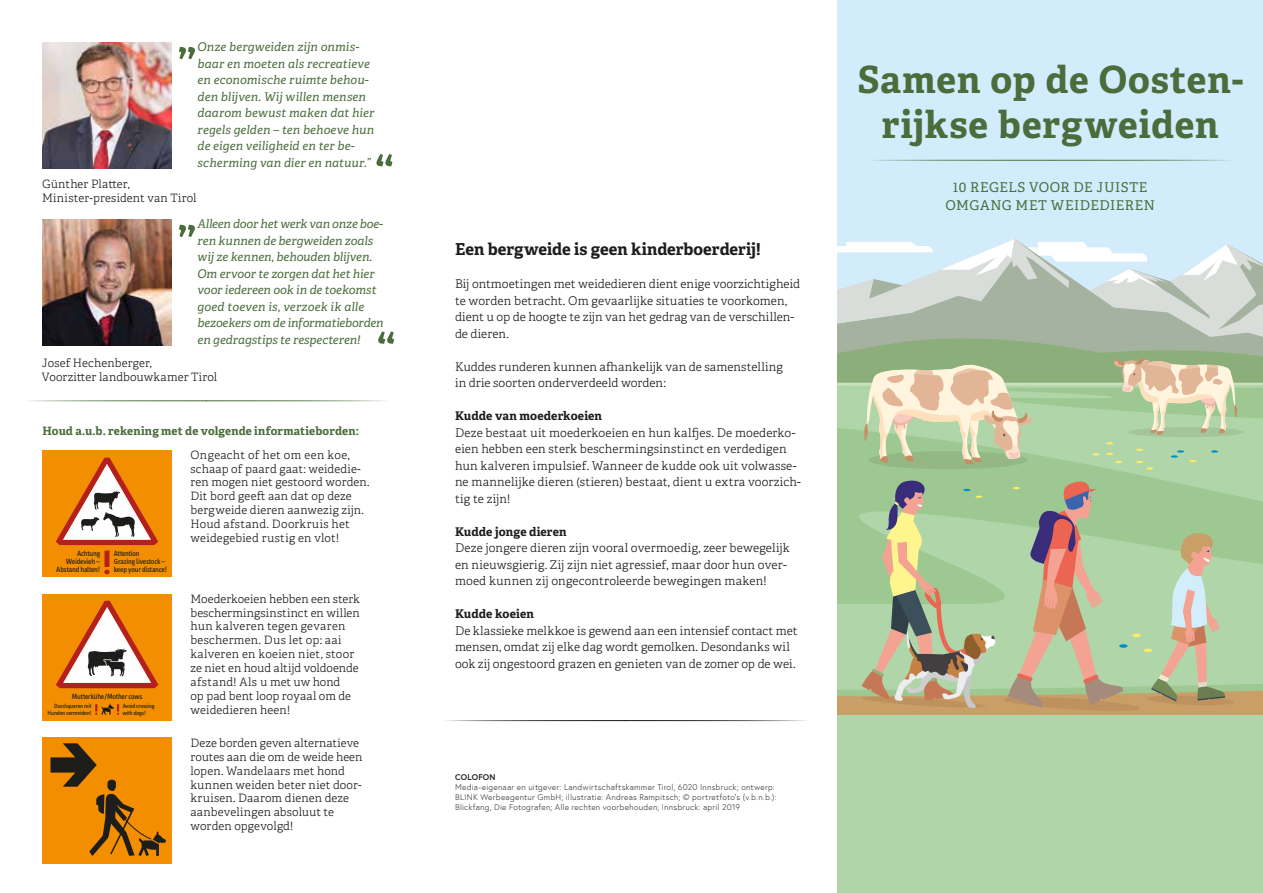
<style>
.page{position:relative;width:1263px;height:893px;background:#fff}
.page>*{position:absolute;margin:0;border:0;box-sizing:border-box;transform-origin:0 0}
.t1{font:59.7px "Adelle";color:#4a6d3b}
.t2{font:700 37.5px/45px "Adelle";letter-spacing:.025em;color:#4a6d3b;text-align:center}
.t3{font:700 16.5px "Adelle";color:#1d1d1b}
.t4{font:13.5px/18px "Adelle";letter-spacing:.04em;color:#4a6d3b;text-align:center}
.t5{font:300 12px/16.5px "Adelle";letter-spacing:.01em;color:#1d1d1b}
.t6{font:italic 12px/16.5px "Adelle";letter-spacing:.005em;color:#4a6d3b}
.t7{font:700 12px "Adelle";letter-spacing:.005em;color:#1d1d1b}
.t8{font:300 11.55px/13.8px "Adelle";letter-spacing:.015em;color:#1d1d1b}
.t9{font:700 11.55px "Adelle";letter-spacing:.01em;color:#4a6d3b}
.t10{font:300 8.25px/9.8px "Europa Austria";letter-spacing:.025em;color:#1d1d1b}
.t11{font:700 8.25px "Europa Austria";letter-spacing:.03em;color:#1d1d1b}
.t12{font:7.65px/7.9px "Info Text";letter-spacing:-.03em;color:#1d1d1b;text-align:right}
.t13{font:6.15px/6.4px "Info Text";letter-spacing:-.025em;color:#1d1d1b;text-align:right}
</style>
<div class="page">
<div style="left:838px;top:0;width:425px;height:391px;background:#d2ecfc"></div>
<svg style="left:838px;top:470px;width:425px;height:8px;background:#a2cb97"></svg>
<svg style="left:838px;top:239px;width:425px;height:231px;background:#bdcdb3"></svg>
<svg style="left:838px;top:478px;width:425px;height:237px;background:#b2bd92"></svg>
<div style="left:838px;top:715px;width:425px;height:176px;background:#b0d5a8"></div>
<hr style="left:1050px;top:160px;width:182px;height:1px;background:#4a6d3b">
<hr style="left:869px;top:160px;width:182px;height:1px;background:#4a6d3b">
<img style="left:43px;top:42px;width:129px;height:126px">
<img style="left:43px;top:220px;width:129px;height:126px">
<hr style="left:206px;top:400px;width:182px;height:1px;background:#4a6d3b">
<hr style="left:25px;top:400px;width:182px;height:1px;background:#4a6d3b">
<hr style="left:625px;top:720px;width:181px;height:1px;background:#1d1d1b">
<hr style="left:444px;top:720px;width:182px;height:1px;background:#1d1d1b">
<div style="left:43px;top:450px;width:129px;height:126px;background:#f28e00"></div>
<svg style="left:56px;top:457px;width:102px;height:117px"></svg>
<div style="left:43px;top:594px;width:129px;height:126px;background:#f28e00"></div>
<svg style="left:56px;top:601px;width:102px;height:87px"></svg>
<svg style="left:95px;top:704px;width:24px;height:11px"></svg>
<div style="left:43px;top:738px;width:129px;height:126px;background:#f28e00"></div>
<svg style="left:50px;top:743px;width:116px;height:113px"></svg>
<p class="t6" style="left:198px;top:39px;width:178px">Onze bergweiden zijn onmis&shy;baar en moeten als recreatieve en economische ruimte behou&shy;den blijven. Wij willen mensen daarom bewust maken dat hier regels gelden – ten behoeve hun de eigen veiligheid en ter be&shy;scherming van dier en natuur.”</p>
<h1 class="t1" style="left:177px;top:-6px;width:21px">„</h1>
<h1 class="t1" style="left:374px;top:141px;width:21px">“</h1>
<p class="t8" style="left:42px;top:177px;width:156px">Günther Platter,<br>Minister-president van Tirol</p>
<p class="t6" style="left:198px;top:216px;width:187px">Alleen door het werk van onze boe&shy;ren kunnen de bergweiden zoals wij ze kennen, behouden blijven.<br>Om ervoor te zorgen dat het hier voor iedereen ook in de toekomst goed toeven is, verzoek ik alle bezoekers om de informatieborden en gedragstips te respecteren!</p>
<h1 class="t1" style="left:177px;top:172px;width:21px">„</h1>
<h1 class="t1" style="left:376px;top:319px;width:21px">“</h1>
<p class="t8" style="left:42px;top:356px;width:177px">Josef Hechenberger,<br>Voorzitter landbouwkamer Tirol</p>
<p class="t9" style="left:43px;top:423px;width:318px">Houd a.u.b. rekening met de volgende informatieborden:</p>
<p class="t12" style="left:56px;top:549px;width:45px">Achtung<br>Weidevieh –<br>Abstand halten!</p>
<p class="t12" style="left:114px;top:549px;width:55px;text-align:left">Attention<br>Grazing livestock – keep your distance!</p>
<p class="t12" style="left:72px;top:692px;width:72px">Mutterkühe/Mother cows</p>
<p class="t13" style="left:48px;top:703px;width:45px">Durchqueren mit<br>Hunden vermeiden!</p>
<p class="t13" style="left:123px;top:703px;width:33px;text-align:left">Avoid crossing with dogs!</p>
<p class="t8" style="left:190px;top:448px;width:181px">Ongeacht of het om een koe, schaap of paard gaat: weidedie&shy;ren mogen niet gestoord worden.<br>Dit bord geeft aan dat op deze bergweide dieren aanwezig zijn.<br>Houd afstand. Doorkruis het weidegebied rustig en vlot!</p>
<p class="t8" style="left:190px;top:592px;width:171px">Moederkoeien hebben een sterk beschermingsinstinct en willen hun kalveren tegen gevaren beschermen. Dus let op: aai kalveren en koeien niet, stoor ze niet en houd altijd voldoende afstand! Als u met uw hond<br>op pad bent loop royaal om de weidedieren heen!</p>
<p class="t8" style="left:190px;top:736px;width:173px">Deze borden geven alternatieve routes aan die om de weide heen lopen. Wandelaars met hond kunnen weiden beter niet door&shy;kruisen. Daarom dienen deze aanbevelingen absoluut te worden opgevolgd!</p>
<h3 class="t3" style="left:455px;top:239px;width:307px">Een bergweide is geen kinderboerderij!</h3>
<p class="t5" style="left:455px;top:276px;width:347px">Bij ontmoetingen met weidedieren dient enige voorzichtigheid te worden betracht. Om gevaarlijke situaties te voorkomen, dient u op de hoogte te zijn van het gedrag van de verschillen&shy;de dieren.</p>
<p class="t5" style="left:455px;top:358px;width:329px">Kuddes runderen kunnen afhankelijk van de samenstelling in drie soorten onderverdeeld worden:</p>
<p class="t7" style="left:455px;top:408px;width:149px">Kudde van moederkoeien</p>
<p class="t5" style="left:455px;top:424px;width:347px">Deze bestaat uit moederkoeien en hun kalfjes. De moederko&shy;eien hebben een sterk beschermingsinstinct en verdedigen hun kalveren impulsief. Wanneer de kudde ook uit volwasse&shy;ne mannelijke dieren (stieren) bestaat, dient u extra voorzich&shy;tig te zijn!</p>
<p class="t7" style="left:455px;top:524px;width:113px">Kudde jonge dieren</p>
<p class="t5" style="left:455px;top:540px;width:336px">Deze jongere dieren zijn vooral overmoedig, zeer bewegelijk en nieuwsgierig. Zij zijn niet agressief, maar door hun over&shy;moed kunnen zij ongecontroleerde bewegingen maken!</p>
<p class="t7" style="left:455px;top:606px;width:80px">Kudde koeien</p>
<p class="t5" style="left:455px;top:622px;width:344px">De klassieke melkkoe is gewend aan een intensief contact met mensen, omdat zij elke dag wordt gemolken. Desondanks wil ook zij ongestoord grazen en genieten van de zomer op de wei.</p>
<p class="t11" style="left:455px;top:772px;width:42px">COLOFON</p>
<p class="t10" style="left:455px;top:782px;width:323px">Media-eigenaar en uitgever: Landwirtschaftskammer Tirol, 6020 Innsbruck; ontwerp:<br>BLINK Werbeagentur GmbH; illustratie: Andreas Rampitsch; © portretfoto's (v.b.n.b.):<br>Blickfang, Die Fotografen; Alle rechten voorbehouden; Innsbruck: april 2019</p>
<h2 class="t2" style="left:857px;top:58px;width:387px">Samen op de Oosten&shy;rijkse bergweiden</h2>
<p class="t4" style="left:945px;top:178px;width:211px">10 REGELS VOOR DE JUISTE<br>OMGANG MET WEIDEDIEREN</p>
</div>
